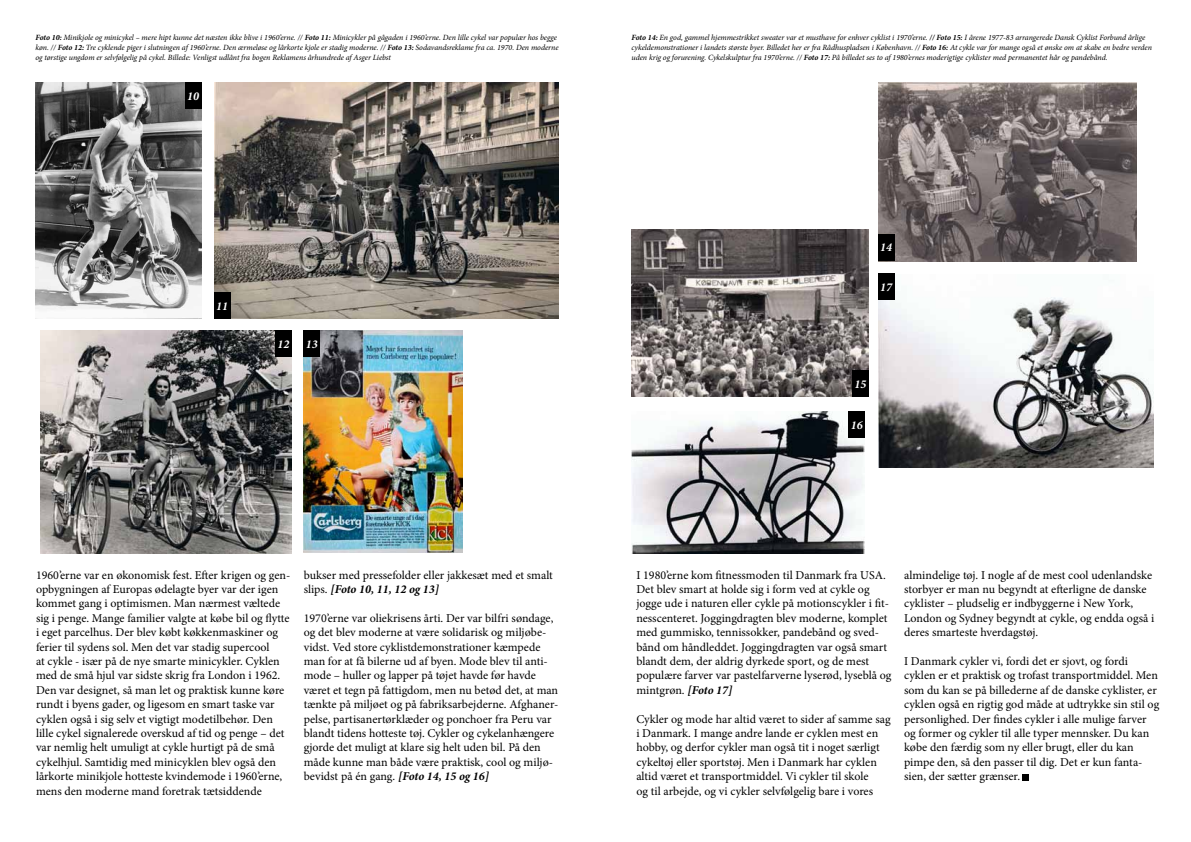
<style>
.page{position:relative;width:1191px;height:842px;background:#fff}
.page>*{position:absolute;margin:0;border:0;box-sizing:border-box;transform-origin:0 0}
.t1{font:12px/14.4px "Minion Pro";color:#000}
.t2{font:italic 700 12px "Minion Pro";color:#fff}
.t3{font:italic 8px/10px "Minion Pro";letter-spacing:-.005em;color:#000}
.s1{font-weight:700}
.s2{font-weight:700;font-style:italic}
</style>
<div class="page">
<div style="left:1022px;top:774px;width:7px;height:6px;background:#000"></div>
<img style="left:36px;top:83px;width:165px;height:236px">
<img style="left:214px;top:83px;width:345px;height:236px">
<img style="left:304px;top:330px;width:158px;height:223px">
<img style="left:878px;top:83px;width:258px;height:178px">
<img style="left:631px;top:230px;width:237px;height:167px">
<img style="left:631px;top:411px;width:234px;height:143px">
<img style="left:878px;top:275px;width:275px;height:192px">
<img style="left:40px;top:330px;width:252px;height:224px">
<div style="left:185px;top:83px;width:16px;height:26px;background:#000"></div>
<div style="left:214px;top:292px;width:16px;height:27px;background:#000"></div>
<div style="left:878px;top:234px;width:16px;height:26px;background:#000"></div>
<div style="left:852px;top:370px;width:16px;height:27px;background:#000"></div>
<div style="left:848px;top:411px;width:17px;height:26px;background:#000"></div>
<div style="left:878px;top:273px;width:16px;height:26px;background:#000"></div>
<div style="left:275px;top:330px;width:17px;height:27px;background:#000"></div>
<div style="left:304px;top:330px;width:16px;height:27px;background:#000"></div>
<p class="t3" style="left:36px;top:33px;width:524px"><span class="s1">Foto 10:</span> Minikjole og minicykel – mere hipt kunne det næsten ikke blive i 1960’erne. // <span class="s1">Foto 11:</span> Minicykler på gågaden i 1960’erne. Den lille cykel var populær hos begge køn. // <span class="s1">Foto 12:</span> Tre cyklende piger i slutningen af 1960’erne. Den ærmeløse og lårkorte kjole er stadig moderne. // <span class="s1">Foto 13:</span> Sodavandsreklame fra ca. 1970. Den moderne og tørstige ungdom er selvfølgelig på cykel. Billede: Venligst udlånt fra bogen Reklamens århundrede af Asger Liebst</p>
<p class="t3" style="left:631px;top:33px;width:522px"><span class="s1">Foto 14:</span> En god, gammel hjemmestrikket sweater var et musthave for enhver cyklist i 1970’erne. <span class="s1">// Foto 15:</span> I årene 1977-83 arrangerede Dansk Cyklist Forbund årlige cykeldemonstrationer i landets største byer. Billedet her er fra Rådhuspladsen i København. // <span class="s1">Foto 16:</span> At cykle var for mange også et ønske om at skabe en bedre verden uden krig og forurening. Cykelskulptur fra 1970’erne. // <span class="s1">Foto 17:</span> På billedet ses to af 1980’ernes moderigtige cyklister med permanentet hår og pandebånd.</p>
<p class="t2" style="left:187px;top:88px;width:13px">10</p>
<p class="t2" style="left:880px;top:239px;width:13px">14</p>
<p class="t2" style="left:216px;top:298px;width:13px">11</p>
<p class="t2" style="left:278px;top:335px;width:13px">12</p>
<p class="t2" style="left:306px;top:335px;width:13px">13</p>
<p class="t1" style="left:36px;top:568px;width:256px">1960’erne var en økonomisk fest. Efter krigen og gen&shy;opbygningen af Europas ødelagte byer var der igen kommet gang i optimismen. Man nærmest væltede sig i penge. Mange familier valgte at købe bil og flytte i eget parcelhus. Der blev købt køkkenmaskiner og ferier til sydens sol. Men det var stadig supercool<br>at cykle - især på de nye smarte minicykler. Cyklen med de små hjul var sidste skrig fra London i 1962.<br>Den var designet, så man let og praktisk kunne køre rundt i byens gader, og ligesom en smart taske var cyklen også i sig selv et vigtigt modetilbehør. Den lille cykel signalerede overskud af tid og penge – det var nemlig helt umuligt at cykle hurtigt på de små cykelhjul. Samtidig med minicyklen blev også den lårkorte minikjole hotteste kvindemode i 1960’erne, mens den moderne mand foretrak tætsiddende</p>
<p class="t1" style="left:304px;top:568px;width:251px">bukser med pressefolder eller jakkesæt med et smalt slips. <span class="s2">[Foto 10, 11, 12 og 13]</span></p>
<p class="t1" style="left:304px;top:611px;width:256px">1970’erne var oliekrisens årti. Der var bilfri søndage, og det blev moderne at være solidarisk og miljøbe&shy;vidst. Ved store cyklistdemonstrationer kæmpede man for at få bilerne ud af byen. Mode blev til anti&shy;mode – huller og lapper på tøjet havde før havde været et tegn på fattigdom, men nu betød det, at man tænkte på miljøet og på fabriksarbejderne. Afghaner&shy;pelse, partisanertørklæder og ponchoer fra Peru var blandt tidens hotteste tøj. Cykler og cykelanhængere gjorde det muligt at klare sig helt uden bil. På den måde kunne man både være praktisk, cool og miljø&shy;bevidst på én gang. <span class="s2">[Foto 14, 15 og 16]</span></p>
<p class="t2" style="left:880px;top:278px;width:13px">17</p>
<p class="t2" style="left:854px;top:375px;width:13px">15</p>
<p class="t2" style="left:850px;top:416px;width:13px">16</p>
<p class="t1" style="left:636px;top:568px;width:257px">I 1980’erne kom fitnessmoden til Danmark fra USA.<br>Det blev smart at holde sig i form ved at cykle og jogge ude i naturen eller cykle på motionscykler i fit&shy;nesscenteret. Joggingdragten blev moderne, komplet med gummisko, tennissokker, pandebånd og sved&shy;bånd om håndleddet. Joggingdragten var også smart blandt dem, der aldrig dyrkede sport, og de mest populære farver var pastelfarverne lyserød, lyseblå og mintgrøn. <span class="s2">[Foto 17]</span></p>
<p class="t1" style="left:636px;top:712px;width:256px">Cykler og mode har altid været to sider af samme sag i Danmark. I mange andre lande er cyklen mest en hobby, og derfor cykler man også tit i noget særligt cykeltøj eller sportstøj. Men i Danmark har cyklen altid været et transportmiddel. Vi cykler til skole<br>og til arbejde, og vi cykler selvfølgelig bare i vores</p>
<p class="t1" style="left:904px;top:568px;width:252px">almindelige tøj. I nogle af de mest cool udenlandske storbyer er man nu begyndt at efterligne de danske cyklister – pludselig er indbyggerne i New York, London og Sydney begyndt at cykle, og endda også i deres smarteste hverdagstøj.</p>
<p class="t1" style="left:904px;top:654px;width:257px">I Danmark cykler vi, fordi det er sjovt, og fordi cyklen er et praktisk og trofast transportmiddel. Men som du kan se på billederne af de danske cyklister, er cyklen også en rigtig god måde at udtrykke sin stil og personlighed. Der findes cykler i alle mulige farver og former og cykler til alle typer mennsker. Du kan købe den færdig som ny eller brugt, eller du kan pimpe den, så den passer til dig. Det er kun fanta&shy;sien, der sætter grænser.</p>
</div>
